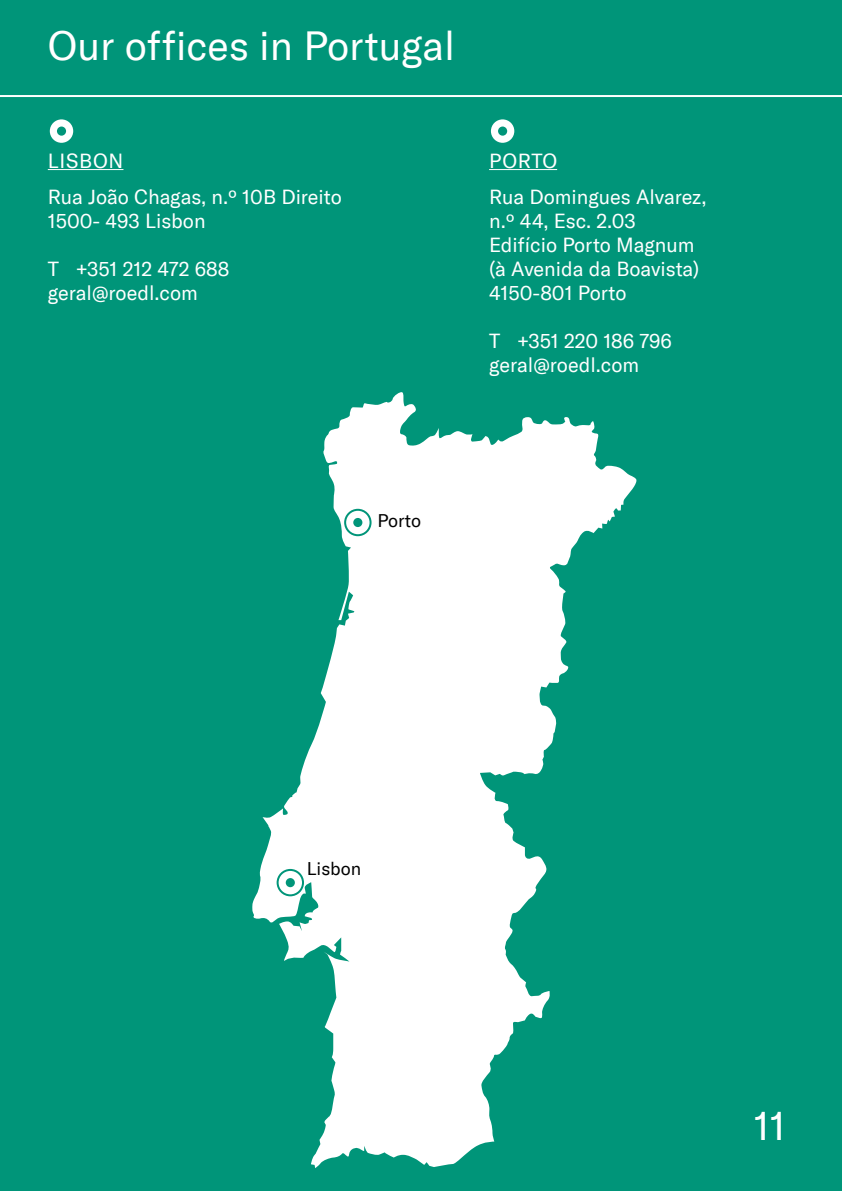
<style>
.page{position:relative;width:842px;height:1191px;background:#009579}
.page>*{position:absolute;margin:0;border:0;box-sizing:border-box;transform-origin:0 0}
.Copy-Intro_20pt{font:40px "GT America";color:#fff}
.Fliesstext{font:20px/24px "GT America";color:#fff}
.Copy_10pt{font:20px "GT America";letter-spacing:.04em;color:#fff}
.t1{font:18px "GT America";color:#000}
</style>
<div class="page">
<div style="left:49px;top:118px;width:25px;height:26px;background:#fff;border-radius:50%"></div>
<div style="left:48px;top:117px;width:27px;height:28px;border:2px solid #009579;border-radius:50%"></div>
<div style="left:57px;top:126px;width:9px;height:10px;background:#009579;border-radius:50%"></div>
<hr style="left:48px;top:169px;width:75px;height:1px;background:#fff">
<svg style="left:490px;top:118px;width:25px;height:26px"></svg>
<div style="left:489px;top:117px;width:27px;height:28px;border:2px solid #009579;border-radius:50%"></div>
<div style="left:498px;top:126px;width:9px;height:10px;background:#009579;border-radius:50%"></div>
<hr style="left:489px;top:169px;width:68px;height:1px;background:#fff">
<svg style="left:252px;top:392px;width:385px;height:776px;fill:#fff"></svg>
<div style="left:278px;top:870px;width:25px;height:25px;background:#fff;border-radius:50%"></div>
<div style="left:277px;top:869px;width:27px;height:27px;border:2px solid #009579;border-radius:50%"></div>
<div style="left:286px;top:878px;width:9px;height:9px;background:#009579;border-radius:50%"></div>
<div style="left:345px;top:510px;width:26px;height:25px;background:#fff;border-radius:50%"></div>
<div style="left:344px;top:509px;width:28px;height:27px;border:2px solid #009579;border-radius:50%"></div>
<div style="left:353px;top:518px;width:9px;height:9px;background:#009579;border-radius:50%"></div>
<hr style="left:0;top:95px;width:842px;height:2px;background:#fff">
<p class="Copy-Intro_20pt" style="left:48px;top:22px;width:409px">Our offices in Portugal</p>
<p class="Copy_10pt" style="left:48px;top:149px;width:77px">LISBON</p>
<p class="Fliesstext" style="left:48px;top:185px;width:296px">Rua João Chagas, n.º 10B Direito</p>
<p class="Fliesstext" style="left:48px;top:209px;width:159px">1500- 493 Lisbon</p>
<p class="Fliesstext" style="left:48px;top:257px;width:183px">T +351 212 472 688</p>
<p class="Fliesstext" style="left:48px;top:281px;width:152px">geral@roedl.com</p>
<p class="Copy_10pt" style="left:489px;top:149px;width:70px">PORTO</p>
<p class="Fliesstext" style="left:489px;top:185px;width:219px">Rua Domingues Alvarez,</p>
<p class="Fliesstext" style="left:489px;top:209px;width:207px">n.º 44, Esc. 2.03<br>Edifício Porto Magnum</p>
<p class="Fliesstext" style="left:489px;top:257px;width:211px">(à Avenida da Boavista)</p>
<p class="Fliesstext" style="left:489px;top:281px;width:139px">4150-801 Porto</p>
<p class="Fliesstext" style="left:489px;top:329px;width:184px">T +351 220 186 796</p>
<p class="Fliesstext" style="left:489px;top:353px;width:152px">geral@roedl.com</p>
<p class="t1" style="left:377px;top:510px;width:45px">Porto</p>
<p class="t1" style="left:307px;top:857px;width:56px">Lisbon</p>
<p class="Copy-Intro_20pt" style="left:754px;top:1102px;width:33px">11</p>
</div>
